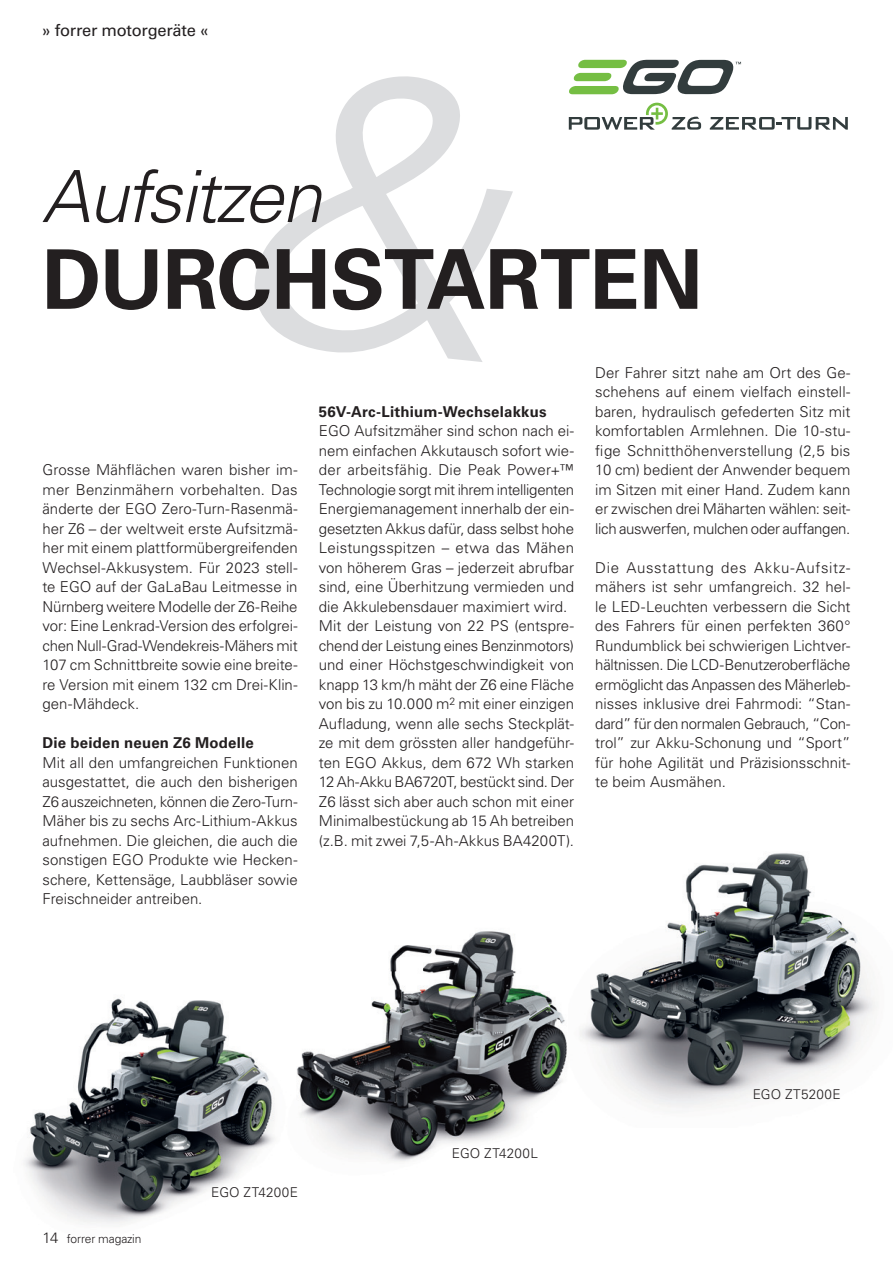
<style>
.page{position:relative;width:893px;height:1263px;background:#fff}
.page>*{position:absolute;margin:0;border:0;box-sizing:border-box;transform-origin:0 0}
.Headline_HERO_black{font:700 82.5px "Univers LT Std";letter-spacing:-.01em;color:#231f20}
.Headline_HERO_black-2{font:italic 300 72px "Univers LT Std";letter-spacing:-.035em;color:#231f20}
._01_Text{font:16.5px "Univers LT Pro 55 Roman";letter-spacing:-.015em;color:#231f20}
._01_Text-2{font:300 15px/19.5px "Univers LT Std";letter-spacing:-.005em;color:#231f20;text-align:justify}
._01_Text-3{font:700 15px "Univers LT Std";letter-spacing:.015em;color:#231f20}
._01_Text-4{font:300 13.5px "Univers LT Std";letter-spacing:.01em;color:#231f20}
.t1{font:300 12px "Univers LT Std";letter-spacing:-.01em;color:#231f20}
</style>
<div class="page">
<img style="left:23px;top:998px;width:251px;height:226px">
<img style="left:297px;top:931px;width:270px;height:231px">
<img style="left:580px;top:853px;width:297px;height:255px">
<svg style="left:569px;top:103px;width:132px;height:27px"></svg>
<svg style="left:710px;top:117px;width:138px;height:13px"></svg>
<svg style="left:569px;top:60px;width:172px;height:34px"></svg>
<p class="_01_Text" style="left:42px;top:19px;width:169px">» forrer motorgeräte «</p>
<p class="Headline_HERO_black-2" style="left:42px;top:153px;width:281px">Aufsitzen</p>
<p class="Headline_HERO_black" style="left:42px;top:231px;width:662px">DURCHSTARTEN</p>
<p class="_01_Text-2" style="left:43px;top:460px;width:257px">Grosse Mähflächen waren bisher im&shy;mer Benzinmähern vorbehalten. Das änderte der EGO Zero-Turn-Rasenmä&shy;her Z6 – der weltweit erste Aufsitzmä&shy;her mit einem plattformübergreifenden Wechsel-Akkusystem. Für 2023 stell&shy;te EGO auf der GaLaBau Leitmesse in Nürnberg weitere Modelle der Z6-Reihe vor: Eine Lenkrad-Version des erfolgrei&shy;chen Null-Grad-Wendekreis-Mähers mit 107 cm Schnittbreite sowie eine breite&shy;re Version mit einem 132 cm Drei-Klin&shy;gen-Mähdeck.</p>
<p class="_01_Text-3" style="left:43px;top:734px;width:213px">Die beiden neuen Z6 Modelle</p>
<p class="_01_Text-2" style="left:43px;top:752px;width:257px">Mit all den umfangreichen Funktionen ausgestattet, die auch den bisherigen Z6 auszeichneten, können die Zero-Turn-Mäher bis zu sechs Arc-Lithium-Akkus aufnehmen. Die gleichen, die auch die sonstigen EGO Produkte wie Hecken&shy;schere, Kettensäge, Laubbläser sowie Freischneider antreiben.</p>
<p class="_01_Text-3" style="left:319px;top:402px;width:229px">56V-Arc-Lithium-Wechselakkus</p>
<p class="_01_Text-2" style="left:319px;top:421px;width:257px">EGO Aufsitzmäher sind schon nach ei&shy;nem einfachen Akkutausch sofort wie&shy;der arbeitsfähig. Die Peak Power+™ Technologie sorgt mit ihrem intelligenten Energiemanagement innerhalb der ein&shy;gesetzten Akkus dafür, dass selbst hohe Leistungsspitzen – etwa das Mähen von höherem Gras – jederzeit abrufbar sind, eine Überhitzung vermieden und die Akkulebensdauer maximiert wird.</p>
<p class="_01_Text-2" style="left:319px;top:616px;width:257px">Mit der Leistung von 22 PS (entspre&shy;chend der Leistung eines Benzinmotors) und einer Höchstgeschwindigkeit von knapp 13 km/h mäht der Z6 eine Fläche von bis zu 10.000 m<sup>2</sup> mit einer einzigen Aufladung, wenn alle sechs Steckplät&shy;ze mit dem grössten aller handgeführ&shy;ten EGO Akkus, dem 672 Wh starken 12 Ah-Akku BA6720T, bestückt sind. Der Z6 lässt sich aber auch schon mit einer Minimalbestückung ab 15 Ah betreiben (z.B. mit zwei 7,5-Ah-Akkus BA4200T).</p>
<p class="_01_Text-2" style="left:595px;top:362px;width:257px">Der Fahrer sitzt nahe am Ort des Ge&shy;schehens auf einem vielfach einstell&shy;baren, hydraulisch gefederten Sitz mit komfortablen Armlehnen. Die 10-stu&shy;fige Schnitthöhenverstellung (2,5 bis 10 cm) bedient der Anwender bequem im Sitzen mit einer Hand. Zudem kann er zwischen drei Mäharten wählen: seit&shy;lich auswerfen, mulchen oder auffangen.</p>
<p class="_01_Text-2" style="left:595px;top:557px;width:257px">Die Ausstattung des Akku-Aufsitz&shy;mähers ist sehr umfangreich. 32 hel&shy;le LED-Leuchten verbessern die Sicht des Fahrers für einen perfekten 360° Rundumblick bei schwierigen Lichtver&shy;hältnissen. Die LCD-Benutzeroberfläche ermöglicht das Anpassen des Mäherleb&shy;nisses inklusive drei Fahrmodi: “Stan&shy;dard” für den normalen Gebrauch, “Con&shy;trol” zur Akku-Schonung und “Sport” für hohe Agilität und Präzisionsschnit&shy;te beim Ausmähen.</p>
<p class="_01_Text-2" style="left:43px;top:1227px;width:18px">14</p>
<p class="t1" style="left:67px;top:1231px;width:76px">forrer magazin</p>
<p class="_01_Text-4" style="left:211px;top:1184px;width:88px">EGO ZT4200E</p>
<p class="_01_Text-4" style="left:452px;top:1145px;width:88px">EGO ZT4200L</p>
<p class="_01_Text-4" style="left:753px;top:1086px;width:90px">EGO ZT5200E</p>
</div>
